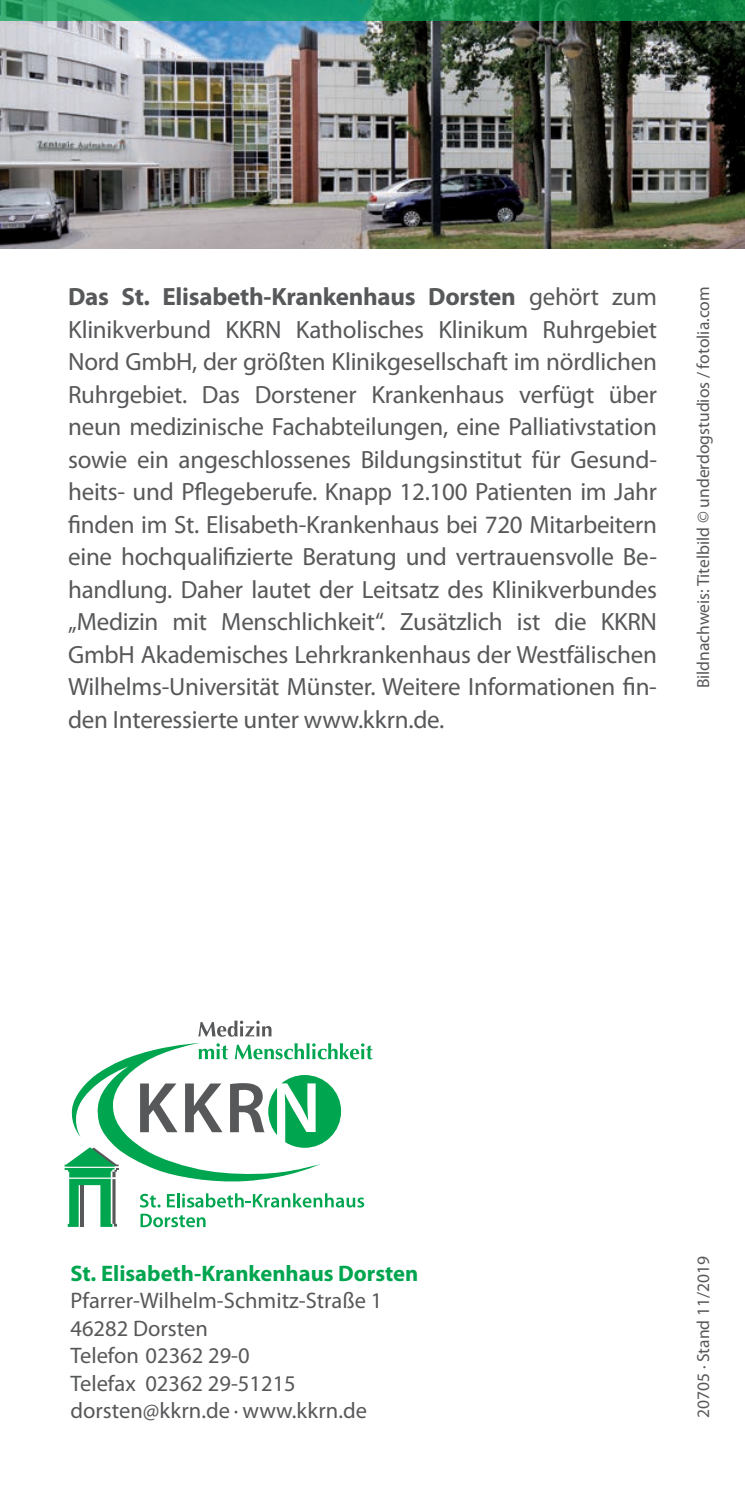
<style>
.page{position:relative;width:745px;height:1489px;background:#fff}
.page>*{position:absolute;margin:0;border:0;box-sizing:border-box;transform-origin:0 0}
.t1{font:25px/32.5px "Myriad Pro";letter-spacing:-.01em;color:#57585a;text-align:justify}
.t2{font:22.5px/27.5px "Myriad Pro";color:#57585a}
.t3{font:700 22.5px "Myriad Pro";color:#00a54f}
.t4{font:17.5px "Myriad Pro";color:#57585a}
.s1{font-weight:700}
</style>
<div class="page">
<svg style="left:198px;top:1020px;width:73px;height:16px"></svg>
<svg style="left:65px;top:1042px;width:307px;height:185px"></svg>
<img style="left:0;top:21px;width:744px;height:227px">
<svg style="left:0;top:0;width:744px;height:21px;background:#16925b"></svg>
<p class="t1" style="left:68px;top:280px;width:590px"><span class="s1">Das St. Elisabeth-Krankenhaus Dorsten</span> gehört zum Klinikverbund KKRN Katholisches Klinikum Ruhrgebiet Nord GmbH, der größten Klinikgesellschaft im nördlichen Ruhrgebiet. Das Dorstener Krankenhaus verfügt über neun medizinische Fachabteilungen, eine Palliativstation sowie ein angeschlossenes Bildungsinstitut für Gesund&shy;heits- und Pflegeberufe. Knapp 12.100 Patienten im Jahr finden im St. Elisabeth-Krankenhaus bei 720 Mitarbeitern eine hochqualifizierte Beratung und vertrauensvolle Be&shy;handlung. Daher lautet der Leitsatz des Klinikverbundes „Medizin mit Menschlichkeit“. Zusätzlich ist die KKRN GmbH Akademisches Lehrkrankenhaus der Westfälischen Wilhelms-Universität Münster. Weitere Informationen fin&shy;den Interessierte unter www.kkrn.de.</p>
<p class="t4" style="left:692px;top:688px;width:403px;rotate:-90deg">Bildnachweis: Titelbild © underdogstudios / fotolia.com</p>
<p class="t3" style="left:70px;top:1258px;width:349px">St. Elisabeth-Krankenhaus Dorsten</p>
<p class="t2" style="left:70px;top:1286px;width:313px">Pfarrer-Wilhelm-Schmitz-Straße 1<br>46282 Dorsten<br>Telefon 02362 29-0<br>Telefax 02362 29-51215 dorsten@kkrn.de · www.kkrn.de</p>
<p class="t4" style="left:692px;top:1417px;width:163px;rotate:-90deg">20705 · Stand 11/2019</p>
</div>
